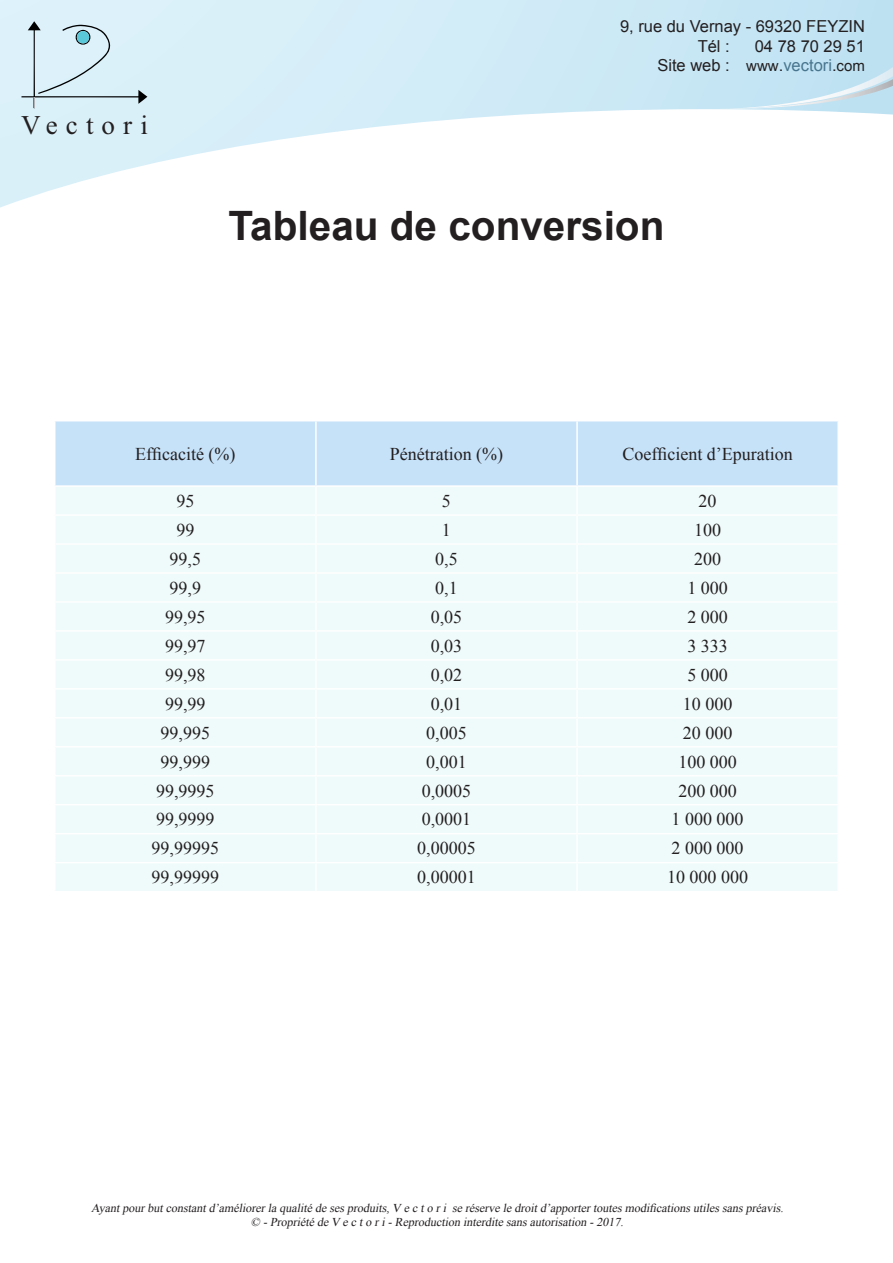
<style>
.page{position:relative;width:893px;height:1263px;background:#fff}
.page>*{position:absolute;margin:0;border:0;box-sizing:border-box;transform-origin:0 0}
.t1{font:700 40.5px "Arial";color:#231f20}
.t2{font:27px "Times New Roman";letter-spacing:.3em;color:#231f20}
.t3{font:18px "Times New Roman";color:#231f20}
.t4{font:16.5px/19.8px "Arial";color:#231f20;text-align:right}
.t5{font:italic 12px "Times New Roman";color:#231f20}
.s1{font-size:15px}
.s2{color:#48758e}
</style>
<div class="page">
<div style="left:56px;top:421px;width:781px;height:64px;background:#c6e2f9"></div>
<div style="left:56px;top:487px;width:781px;height:404px;background:#effafa"></div>
<hr style="left:315px;top:421px;width:2px;height:64px;background:#fff">
<hr style="left:576px;top:421px;width:2px;height:64px;background:#fff">
<hr style="left:315px;top:487px;width:2px;height:27px;background:#fff">
<hr style="left:576px;top:487px;width:2px;height:27px;background:#fff">
<hr style="left:54px;top:514px;width:262px;height:2px;background:#fff">
<hr style="left:316px;top:514px;width:261px;height:2px;background:#fff">
<hr style="left:315px;top:516px;width:2px;height:27px;background:#fff">
<hr style="left:577px;top:514px;width:262px;height:2px;background:#fff">
<hr style="left:576px;top:516px;width:2px;height:27px;background:#fff">
<hr style="left:54px;top:543px;width:262px;height:2px;background:#fff">
<hr style="left:316px;top:543px;width:261px;height:2px;background:#fff">
<hr style="left:315px;top:545px;width:2px;height:27px;background:#fff">
<hr style="left:577px;top:543px;width:262px;height:2px;background:#fff">
<hr style="left:576px;top:545px;width:2px;height:27px;background:#fff">
<hr style="left:54px;top:572px;width:262px;height:2px;background:#fff">
<hr style="left:316px;top:572px;width:261px;height:2px;background:#fff">
<hr style="left:315px;top:574px;width:2px;height:27px;background:#fff">
<hr style="left:577px;top:572px;width:262px;height:2px;background:#fff">
<hr style="left:576px;top:574px;width:2px;height:27px;background:#fff">
<hr style="left:54px;top:601px;width:262px;height:2px;background:#fff">
<hr style="left:316px;top:601px;width:261px;height:2px;background:#fff">
<hr style="left:315px;top:603px;width:2px;height:27px;background:#fff">
<hr style="left:577px;top:601px;width:262px;height:2px;background:#fff">
<hr style="left:576px;top:603px;width:2px;height:27px;background:#fff">
<hr style="left:54px;top:630px;width:262px;height:2px;background:#fff">
<hr style="left:316px;top:630px;width:261px;height:2px;background:#fff">
<hr style="left:315px;top:632px;width:2px;height:27px;background:#fff">
<hr style="left:577px;top:630px;width:262px;height:2px;background:#fff">
<hr style="left:576px;top:632px;width:2px;height:27px;background:#fff">
<hr style="left:54px;top:659px;width:262px;height:2px;background:#fff">
<hr style="left:316px;top:659px;width:261px;height:2px;background:#fff">
<hr style="left:315px;top:661px;width:2px;height:27px;background:#fff">
<hr style="left:577px;top:659px;width:262px;height:2px;background:#fff">
<hr style="left:576px;top:661px;width:2px;height:27px;background:#fff">
<hr style="left:54px;top:688px;width:262px;height:2px;background:#fff">
<hr style="left:316px;top:688px;width:261px;height:2px;background:#fff">
<hr style="left:315px;top:690px;width:2px;height:27px;background:#fff">
<hr style="left:577px;top:688px;width:262px;height:2px;background:#fff">
<hr style="left:576px;top:690px;width:2px;height:27px;background:#fff">
<hr style="left:54px;top:717px;width:262px;height:1px;background:#fff">
<hr style="left:316px;top:717px;width:261px;height:1px;background:#fff">
<hr style="left:315px;top:718px;width:2px;height:28px;background:#fff">
<hr style="left:577px;top:717px;width:262px;height:1px;background:#fff">
<hr style="left:576px;top:718px;width:2px;height:28px;background:#fff">
<hr style="left:54px;top:746px;width:262px;height:1px;background:#fff">
<hr style="left:316px;top:746px;width:261px;height:1px;background:#fff">
<hr style="left:315px;top:747px;width:2px;height:28px;background:#fff">
<hr style="left:577px;top:746px;width:262px;height:1px;background:#fff">
<hr style="left:576px;top:747px;width:2px;height:28px;background:#fff">
<hr style="left:54px;top:775px;width:262px;height:1px;background:#fff">
<hr style="left:316px;top:775px;width:261px;height:1px;background:#fff">
<hr style="left:315px;top:776px;width:2px;height:28px;background:#fff">
<hr style="left:577px;top:775px;width:262px;height:1px;background:#fff">
<hr style="left:576px;top:776px;width:2px;height:28px;background:#fff">
<hr style="left:54px;top:804px;width:262px;height:1px;background:#fff">
<hr style="left:316px;top:804px;width:261px;height:1px;background:#fff">
<hr style="left:315px;top:805px;width:2px;height:28px;background:#fff">
<hr style="left:577px;top:804px;width:262px;height:1px;background:#fff">
<hr style="left:576px;top:805px;width:2px;height:28px;background:#fff">
<hr style="left:54px;top:833px;width:262px;height:1px;background:#fff">
<hr style="left:316px;top:833px;width:261px;height:1px;background:#fff">
<hr style="left:315px;top:834px;width:2px;height:28px;background:#fff">
<hr style="left:577px;top:833px;width:262px;height:1px;background:#fff">
<hr style="left:576px;top:834px;width:2px;height:28px;background:#fff">
<hr style="left:54px;top:862px;width:262px;height:1px;background:#fff">
<hr style="left:316px;top:862px;width:261px;height:1px;background:#fff">
<hr style="left:315px;top:863px;width:2px;height:28px;background:#fff">
<hr style="left:577px;top:862px;width:262px;height:1px;background:#fff">
<hr style="left:576px;top:863px;width:2px;height:28px;background:#fff">
<svg style="left:0;top:0;width:893px;height:208px"></svg>
<svg style="left:695px;top:67px;width:198px;height:42px;background:#c5e3f1"></svg>
<svg style="left:22px;top:21px;width:125px;height:87px;background:#cee3eb"></svg>
<p class="t2" style="left:21px;top:107px;width:128px">Vectori</p>
<p class="t4" style="left:620px;top:16px;width:246px">9, rue du Vernay - 69320 FEYZIN</p>
<p class="t4" style="left:698px;top:36px;width:34px">Tél :</p>
<p class="t4" style="left:657px;top:36px;width:209px">04 78 70 29 51<br>Site web : <span class="s1">www</span>.<span class="s2">vectori</span>.<span class="s1">com</span></p>
<p class="t1" style="left:229px;top:199px;width:437px">Tableau de conversion</p>
<p class="t3" style="left:135px;top:441px;width:102px">Efficacité (%)</p>
<p class="t3" style="left:390px;top:441px;width:115px">Pénétration (%)</p>
<p class="t3" style="left:622px;top:441px;width:172px">Coefficient d’Epuration</p>
<p class="t3" style="left:176px;top:489px;width:19px">95</p>
<p class="t3" style="left:442px;top:489px;width:10px">5</p>
<p class="t3" style="left:699px;top:489px;width:19px">20</p>
<p class="t3" style="left:176px;top:518px;width:19px">99</p>
<p class="t3" style="left:442px;top:518px;width:10px">1</p>
<p class="t3" style="left:694px;top:518px;width:28px">100</p>
<p class="t3" style="left:170px;top:547px;width:33px">99,5</p>
<p class="t3" style="left:435px;top:547px;width:24px">0,5</p>
<p class="t3" style="left:694px;top:547px;width:28px">200</p>
<p class="t3" style="left:170px;top:576px;width:33px">99,9</p>
<p class="t3" style="left:435px;top:576px;width:24px">0,1</p>
<p class="t3" style="left:687px;top:576px;width:42px">1 000</p>
<p class="t3" style="left:165px;top:604px;width:42px">99,95</p>
<p class="t3" style="left:431px;top:604px;width:33px">0,05</p>
<p class="t3" style="left:687px;top:604px;width:42px">2 000</p>
<p class="t3" style="left:165px;top:633px;width:42px">99,97</p>
<p class="t3" style="left:431px;top:633px;width:33px">0,03</p>
<p class="t3" style="left:687px;top:633px;width:42px">3 333</p>
<p class="t3" style="left:165px;top:662px;width:42px">99,98</p>
<p class="t3" style="left:431px;top:662px;width:33px">0,02</p>
<p class="t3" style="left:687px;top:662px;width:42px">5 000</p>
<p class="t3" style="left:165px;top:691px;width:42px">99,99</p>
<p class="t3" style="left:431px;top:691px;width:33px">0,01</p>
<p class="t3" style="left:683px;top:691px;width:51px">10 000</p>
<p class="t3" style="left:161px;top:720px;width:51px">99,995</p>
<p class="t3" style="left:426px;top:720px;width:42px">0,005</p>
<p class="t3" style="left:683px;top:720px;width:51px">20 000</p>
<p class="t3" style="left:161px;top:749px;width:51px">99,999</p>
<p class="t3" style="left:426px;top:749px;width:42px">0,001</p>
<p class="t3" style="left:678px;top:749px;width:60px">100 000</p>
<p class="t3" style="left:156px;top:778px;width:60px">99,9995</p>
<p class="t3" style="left:422px;top:778px;width:51px">0,0005</p>
<p class="t3" style="left:678px;top:778px;width:60px">200 000</p>
<p class="t3" style="left:156px;top:807px;width:60px">99,9999</p>
<p class="t3" style="left:422px;top:807px;width:51px">0,0001</p>
<p class="t3" style="left:672px;top:807px;width:73px">1 000 000</p>
<p class="t3" style="left:152px;top:836px;width:69px">99,99995</p>
<p class="t3" style="left:417px;top:836px;width:60px">0,00005</p>
<p class="t3" style="left:672px;top:836px;width:73px">2 000 000</p>
<p class="t3" style="left:152px;top:865px;width:69px">99,99999</p>
<p class="t3" style="left:417px;top:865px;width:60px">0,00001</p>
<p class="t3" style="left:667px;top:865px;width:82px">10 000 000</p>
<p class="t5" style="left:91px;top:1199px;width:696px">Ayantpourbutconstantd’améliorerla qualité de sesproduits,V e c to ri se réserve le droitd’apportertoutesmodificationsutilessanspréavis.</p>
<p class="t5" style="left:251px;top:1214px;width:377px">© -Propriété de V e c to ri-Reproduction interdite sansautorisation -2017.</p>
</div>
